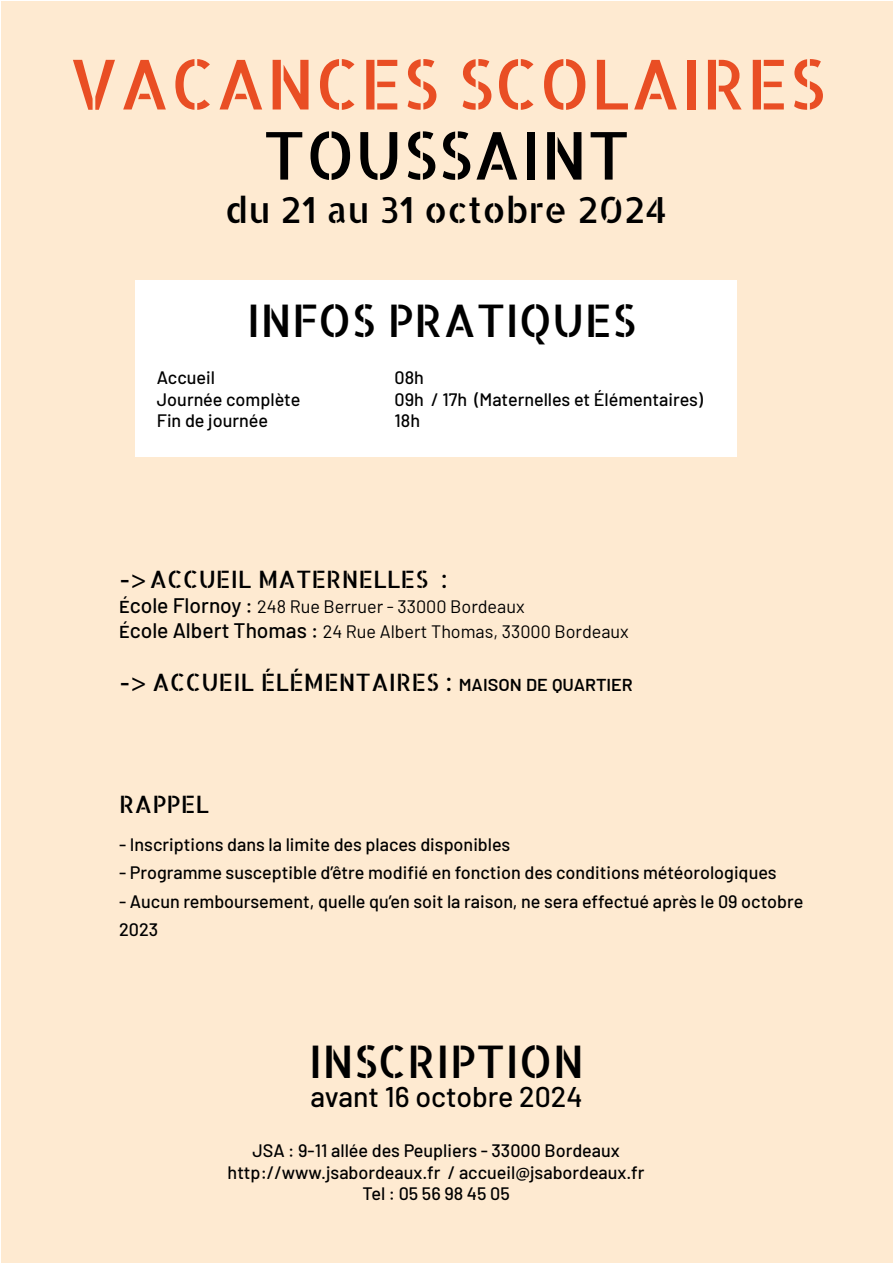
<style>
.page{position:relative;width:893px;height:1263px;background:#fff}
.page>*{position:absolute;margin:0;border:0;box-sizing:border-box;transform-origin:0 0}
.t1{font:69px "Allerta Stencil";color:#e94e24}
.t2{font:66px "Allerta Stencil";color:#000}
.t3{font:45px "Allerta Stencil";color:#000}
.t4{font:36px "Allerta Stencil";color:#000}
.t5{font:500 28.5px "Barlow";color:#000}
.t6{font:24px "Allerta Stencil";color:#000}
.t7{font:500 18px/21.6px "Barlow";color:#000}
.t8{font:18px/25.2px "Barlow";color:#000}
.s1{font-weight:500;font-size:21px}
.s2{font-family:"Barlow";font-weight:500;font-size:21px}
</style>
<div class="page">
<div style="left:2px;top:1px;width:891px;height:1261px;background:#feead1"></div>
<div style="left:136px;top:281px;width:601px;height:176px;background:#fff"></div>
<h1 class="t1" style="left:69px;top:38px;width:758px">VACANCES SCOLAIRES</h1>
<h2 class="t2" style="left:263px;top:112px;width:369px">TOUSSAINT</h2>
<h3 class="t4" style="left:226px;top:186px;width:443px">du 21 au 31 octobre 2024</h3>
<h3 class="t3" style="left:247px;top:291px;width:390px">INFOS PRATIQUES</h3>
<p class="t7" style="left:157px;top:365px;width:60px">Accueil</p>
<p class="t7" style="left:394px;top:365px;width:31px">08h</p>
<p class="t7" style="left:157px;top:387px;width:145px">Journée complète</p>
<p class="t7" style="left:394px;top:387px;width:310px">09h / 17h (Maternelles et Élémentaires)</p>
<p class="t7" style="left:157px;top:409px;width:113px">Fin de journée</p>
<p class="t7" style="left:394px;top:409px;width:27px">18h</p>
<h3 class="t6" style="left:119px;top:563px;width:330px">-&gt; ACCUEIL MATERNELLES :</h3>
<p class="t8" style="left:119px;top:592px;width:511px"><span class="s1">École Flornoy :</span> 248 Rue Berruer - 33000 Bordeaux<br><span class="s1">École Albert Thomas :</span> 24 Rue Albert Thomas, 33000 Bordeaux</p>
<h3 class="t6" style="left:119px;top:666px;width:515px">-&gt; ACCUEIL ÉLÉMENTAIRES : <span class="s2">Maison de Quartier</span></h3>
<h3 class="t6" style="left:119px;top:788px;width:92px">RAPPEL</h3>
<p class="t7" style="left:119px;top:832px;width:393px">- Inscriptions dans la limite des places disponibles</p>
<p class="t7" style="left:119px;top:860px;width:659px">- Programme susceptible d’être modifié en fonction des conditions météorologiques</p>
<p class="t7" style="left:119px;top:885px;width:686px;line-height:28.5px">- Aucun remboursement, quelle qu’en soit la raison, ne sera effectué après le 09 octobre<br>2023</p>
<h3 class="t3" style="left:309px;top:1032px;width:277px">INSCRIPTION</h3>
<h3 class="t5" style="left:310px;top:1076px;width:274px">avant 16 octobre 2024</h3>
<p class="t7" style="left:228px;top:1138px;width:418px;text-align:center">JSA : 9-11 allée des Peupliers - 33000 Bordeaux http://www.jsabordeaux.fr / accueil@jsabordeaux.fr<br>Tel : 05 56 98 45 05</p>
</div>
